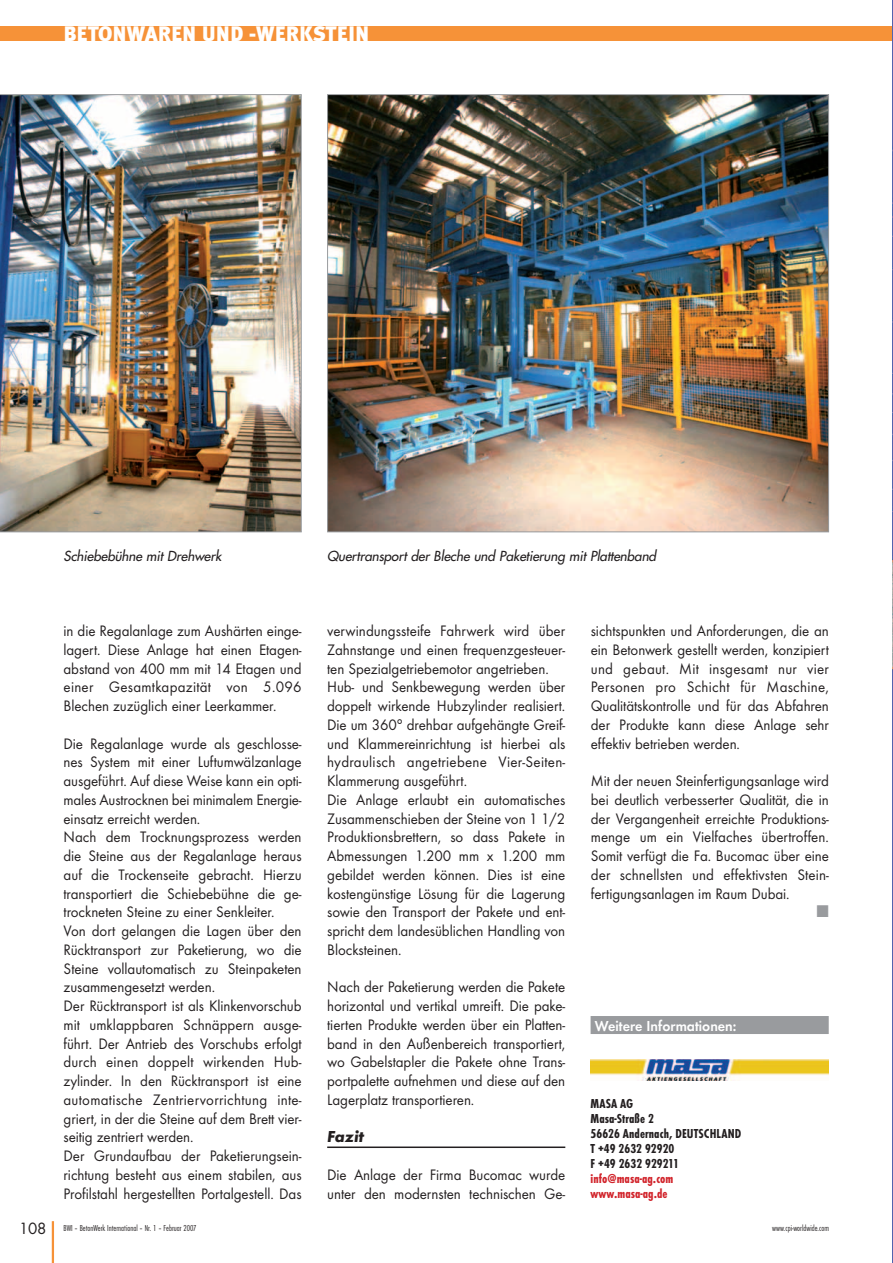
<style>
.page{position:relative;width:893px;height:1263px;background:#fff}
.page>*{position:absolute;margin:0;border:0;box-sizing:border-box;transform-origin:0 0}
.t1{font:900 21px "Meta Plus";color:#fff}
.t2{font:italic 700 16.5px "Futura T";letter-spacing:-.005em;color:#231f20}
.t3{font:15.75px/18.8px "Futura T";letter-spacing:-.005em;color:#231f20;text-align:justify;scale:.95 1}
.t4{font:15.75px "European Pi Three";color:#999b9e;scale:.95 1}
.t5{font:600 15px "Futura T";color:#fff;scale:.95 1}
.t6{font:15px "Futura";color:#231f20}
.t7{font:italic 13.5px "Futura";color:#231f20}
.t8{font:700 condensed 13.5px/15px "Futura T";letter-spacing:.005em;color:#231f20}
.t9{font:700 condensed 13.5px/15px "Futura T";letter-spacing:.005em;color:#d1232a}
.t10{font:300 condensed 9px "Futura T";color:#231f20}
</style>
<div class="page">
<img style="left:0;top:0;width:893px;height:1263px">
<h1 class="t1" style="left:64px;top:25px;width:307px">BETONWAREN UND -WERKSTEIN</h1>
<p class="t7" style="left:64px;top:549px;width:159px">Schiebebühne mit Drehwerk</p>
<p class="t7" style="left:327px;top:549px;width:333px">Quertransport der Bleche und Paketierung mit Plattenband</p>
<p class="t6" style="left:19px;top:1221px;width:29px">108</p>
<p class="t3" style="left:64px;top:623px;width:252px">in die Regalanlage zum Aushärten einge&shy;lagert. Diese Anlage hat einen Etagen&shy;abstand von 400 mm mit 14 Etagen und einer Gesamtkapazität von 5.096<br>Blechen zuzüglich einer Leerkammer.</p>
<p class="t3" style="left:64px;top:735px;width:252px;text-align:left">Die Regalanlage wurde als geschlosse&shy;nes System mit einer Luftumwälzanlage ausgeführt. Auf diese Weise kann ein opti&shy;males Austrocknen bei minimalem Energie&shy;einsatz erreicht werden.<br>Nach dem Trocknungsprozess werden die Steine aus der Regalanlage heraus auf die Trockenseite gebracht. Hierzu transportiert die Schiebebühne die ge&shy;trockneten Steine zu einer Senkleiter.<br>Von dort gelangen die Lagen über den Rücktransport zur Paketierung, wo die Steine vollautomatisch zu Steinpaketen zusammengesetzt werden.<br>Der Rücktransport ist als Klinkenvorschub mit umklappbaren Schnäppern ausge&shy;führt. Der Antrieb des Vorschubs erfolgt durch einen doppelt wirkenden Hub&shy;zylinder. In den Rücktransport ist eine automatische Zentriervorrichtung inte&shy;griert, in der die Steine auf dem Brett vier&shy;seitig zentriert werden.<br>Der Grundaufbau der Paketierungsein&shy;richtung besteht aus einem stabilen, aus Profilstahl hergestellten Portalgestell. Das</p>
<p class="t3" style="left:327px;top:623px;width:252px;text-align:left">verwindungssteife Fahrwerk wird über Zahnstange und einen frequenzgesteuer&shy;ten Spezialgetriebemotor angetrieben.<br>Hub- und Senkbewegung werden über doppelt wirkende Hubzylinder realisiert.<br>Die um 360° drehbar aufgehängte Greif&shy;und Klammereinrichtung ist hierbei als hydraulisch angetriebene Vier-Seiten-Klammerung ausgeführt.<br>Die Anlage erlaubt ein automatisches Zusammenschieben der Steine von 1 1/2<br>Produktionsbrettern, so dass Pakete in Abmessungen 1.200 mm x 1.200 mm gebildet werden können. Dies ist eine kostengünstige Lösung für die Lagerung sowie den Transport der Pakete und ent&shy;spricht dem landesüblichen Handling von Blocksteinen.</p>
<p class="t3" style="left:327px;top:979px;width:252px">Nach der Paketierung werden die Pakete horizontal und vertikal umreift. Die pake&shy;tierten Produkte werden über ein Platten&shy;band in den Außenbereich transportiert, wo Gabelstapler die Pakete ohne Trans&shy;portpalette aufnehmen und diese auf den Lagerplatz transportieren.</p>
<p class="t2" style="left:327px;top:1130px;width:38px">Fazit</p>
<p class="t3" style="left:327px;top:1166px;width:252px">Die Anlage der Firma Bucomac wurde unter den modernsten technischen Ge-</p>
<p class="t3" style="left:591px;top:623px;width:252px">sichtspunkten und Anforderungen, die an ein Betonwerk gestellt werden, konzipiert und gebaut. Mit insgesamt nur vier Personen pro Schicht für Maschine, Qualitätskontrolle und für das Abfahren der Produkte kann diese Anlage sehr effektiv betrieben werden.</p>
<p class="t3" style="left:591px;top:773px;width:252px">Mit der neuen Steinfertigungsanlage wird bei deutlich verbesserter Qualität, die in der Vergangenheit erreichte Produktions&shy;menge um ein Vielfaches übertroffen.<br>Somit verfügt die Fa. Bucomac über eine der schnellsten und effektivsten Stein&shy;fertigungsanlagen im Raum Dubai.</p>
<p class="t4" style="left:816px;top:903px;width:15px">-</p>
<p class="t5" style="left:595px;top:1020px;width:151px">Weitere Informationen:</p>
<p class="t8" style="left:591px;top:1097px;width:152px">MASA AG<br>Masa-Straße 2<br>56626 Andernach, DEUTSCHLAND<br>T +49 2632 92920<br>F +49 2632 929211</p>
<p class="t9" style="left:591px;top:1172px;width:84px">info@masa-ag.com www.masa-ag.de</p>
<p class="t10" style="left:64px;top:1225px;width:134px">BWI – BetonWerk International – Nr. 1 – Februar 2007</p>
<p class="t10" style="left:772px;top:1225px;width:58px">www.cpi-worldwide.com</p>
</div>
